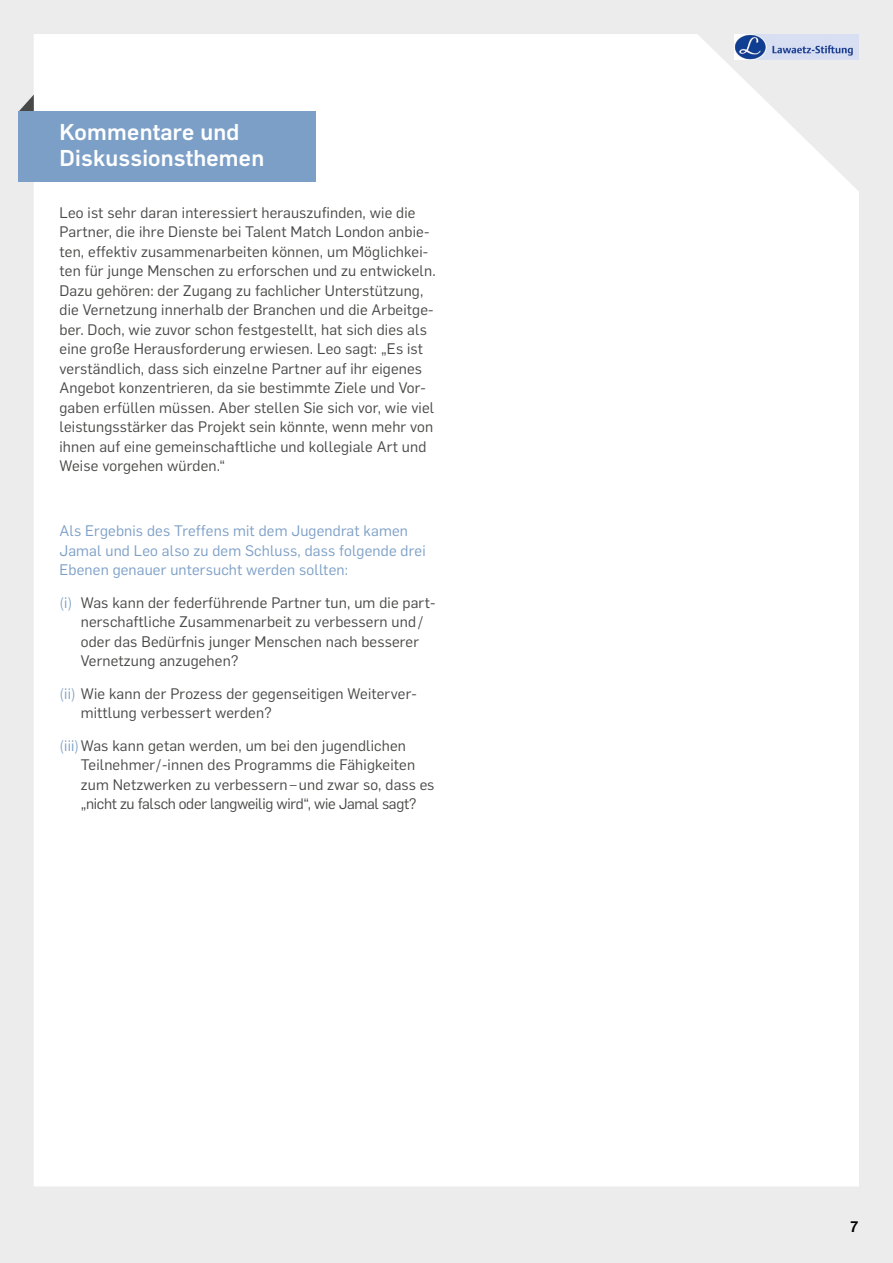
<style>
.page{position:relative;width:893px;height:1263px;background:#ececec}
.page>*{position:absolute;margin:0;border:0;box-sizing:border-box;transform-origin:0 0}
.HEAD{font:500 22.5px "Flama";letter-spacing:.01em;color:#fff}
.Fließtext{font:15px/19.5px "Flama";letter-spacing:.01em;color:#484847}
.Fließtext-2{font:15px/19.5px "Flama";letter-spacing:.01em;color:#7c9fc7}
.t1{font:500 15px "Flama";color:#000}
.s1{color:#7c9fc7}
</style>
<div class="page">
<div style="left:34px;top:34px;width:825px;height:1152px;background:#fff"></div>
<img style="left:734px;top:34px;width:125px;height:26px">
<svg style="left:18px;top:95px;width:16px;height:17px"></svg>
<div style="left:18px;top:112px;width:297px;height:70px;background:#7c9fc7"></div>
<p class="HEAD" style="left:60px;top:115px;width:181px">Kommentare und</p>
<p class="HEAD" style="left:60px;top:141px;width:206px">Diskussionsthemen</p>
<p class="Fließtext" style="left:60px;top:202px;width:378px">Leo ist sehr daran interessiert herauszufinden, wie die Partner, die ihre Dienste bei Talent Match London anbie&shy;ten, effektiv zusammenarbeiten können, um Möglichkei&shy;ten für junge Menschen zu erforschen und zu entwickeln.<br>Dazu gehören: der Zugang zu fachlicher Unterstützung, die Vernetzung innerhalb der Branchen und die Arbeitge&shy;ber. Doch, wie zuvor schon festgestellt, hat sich dies als eine große Herausforderung erwiesen. Leo sagt: „Es ist verständlich, dass sich einzelne Partner auf ihr eigenes Angebot konzentrieren, da sie bestimmte Ziele und Vor&shy;gaben erfüllen müssen. Aber stellen Sie sich vor, wie viel leistungsstärker das Projekt sein könnte, wenn mehr von ihnen auf eine gemeinschaftliche und kollegiale Art und Weise vorgehen würden.“</p>
<p class="Fließtext-2" style="left:60px;top:520px;width:368px">Als Ergebnis des Treffens mit dem Jugendrat kamen<br>Jamal und Leo also zu dem Schluss, dass folgende drei<br>Ebenen genauer untersucht werden sollten:</p>
<p class="Fließtext" style="left:81px;top:592px;width:356px;text-indent:-21px"><span class="s1">(i)</span> Was kann der federführende Partner tun, um die part&shy;nerschaftliche Zusammenarbeit zu verbessern und / oder das Bedürfnis junger Menschen nach besserer Vernetzung anzugehen?</p>
<p class="Fließtext" style="left:81px;top:683px;width:338px;text-indent:-21px"><span class="s1">(ii)</span> Wie kann der Prozess der gegenseitigen Weiterver&shy;mittlung verbessert werden?</p>
<p class="Fließtext" style="left:81px;top:735px;width:355px;text-indent:-21px"><span class="s1">(iii)</span>Was kann getan werden, um bei den jugendlichen Teilnehmer/-innen des Programms die Fähigkeiten zum Netzwerken zu verbessern – und zwar so, dass es „nicht zu falsch oder langweilig wird“, wie Jamal sagt?</p>
<p class="t1" style="left:850px;top:1216px;width:10px">7</p>
</div>
